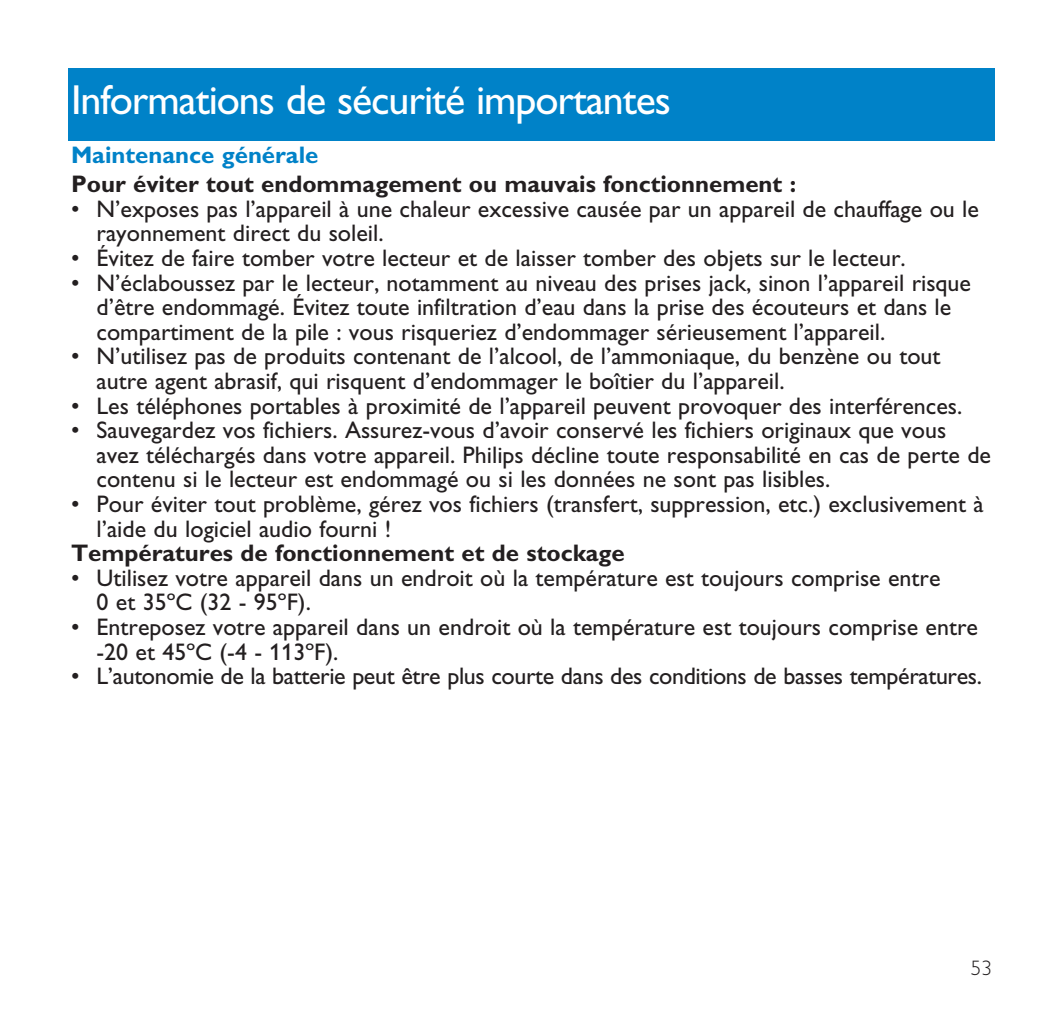
<style>
.page{position:relative;width:1063px;height:1021px;background:#fff}
.page>*{position:absolute;margin:0;border:0;box-sizing:border-box;transform-origin:0 0}
.t1{font:42px "Gill Alt One";letter-spacing:-.025em;color:#fff}
.t2{font:24px/24.6px "Gill Alt One";color:#231f20}
.t3{font:700 24px "Gill Alt One";color:#231f20}
.t4{font:700 24px "Gill Alt One";color:#0082c8}
.t5{font:300 21px "Gill Alt One";color:#231f20}
</style>
<div class="page">
<div style="left:68px;top:69px;width:927px;height:72px;background:#0082c8"></div>
<h1 class="t1" style="left:71px;top:85px;width:602px">Informations de sécurité importantes</h1>
<p class="t4" style="left:71px;top:146px;width:249px">Maintenance générale</p>
<p class="t3" style="left:71px;top:175px;width:727px">Pour éviter tout endommagement ou mauvais fonctionnement :</p>
<p class="t2" style="left:97px;top:199px;width:884px;text-indent:-26px">• N’exposes pas l’appareil à une chaleur excessive causée par un appareil de chauffage ou le rayonnement direct du soleil.</p>
<p class="t2" style="left:71px;top:248px;width:836px">• Évitez de faire tomber votre lecteur et de laisser tomber des objets sur le lecteur.</p>
<p class="t2" style="left:97px;top:273px;width:876px;text-indent:-26px">• N’éclaboussez par le lecteur, notamment au niveau des prises jack, sinon l’appareil risque d’être endommagé. Évitez toute infiltration d’eau dans la prise des écouteurs et dans le compartiment de la pile : vous risqueriez d’endommager sérieusement l’appareil.</p>
<p class="t2" style="left:97px;top:346px;width:846px;text-indent:-26px">• N’utilisez pas de produits contenant de l’alcool, de l’ammoniaque, du benzène ou tout autre agent abrasif, qui risquent d’endommager le boîtier du l’appareil.</p>
<p class="t2" style="left:71px;top:396px;width:893px">• Les téléphones portables à proximité de l’appareil peuvent provoquer des interférences.</p>
<p class="t2" style="left:97px;top:420px;width:896px;text-indent:-26px">• Sauvegardez vos fichiers. Assurez-vous d’avoir conservé les fichiers originaux que vous avez téléchargés dans votre appareil. Philips décline toute responsabilité en cas de perte de contenu si le lecteur est endommagé ou si les données ne sont pas lisibles.</p>
<p class="t2" style="left:97px;top:494px;width:889px;text-indent:-26px">• Pour éviter tout problème, gérez vos fichiers (transfert, suppression, etc.) exclusivement à l’aide du logiciel audio fourni !</p>
<p class="t3" style="left:71px;top:544px;width:555px">Températures de fonctionnement et de stockage</p>
<p class="t2" style="left:97px;top:568px;width:846px;text-indent:-26px">• Utilisez votre appareil dans un endroit où la température est toujours comprise entre<br>0 et 35ºC (32 - 95ºF).</p>
<p class="t2" style="left:97px;top:617px;width:883px;text-indent:-26px">• Entreposez votre appareil dans un endroit où la température est toujours comprise entre -20 et 45ºC (-4 - 113ºF).</p>
<p class="t2" style="left:71px;top:666px;width:913px">• L’autonomie de la batterie peut être plus courte dans des conditions de basses températures.</p>
<p class="t5" style="left:971px;top:960px;width:22px">53</p>
</div>
